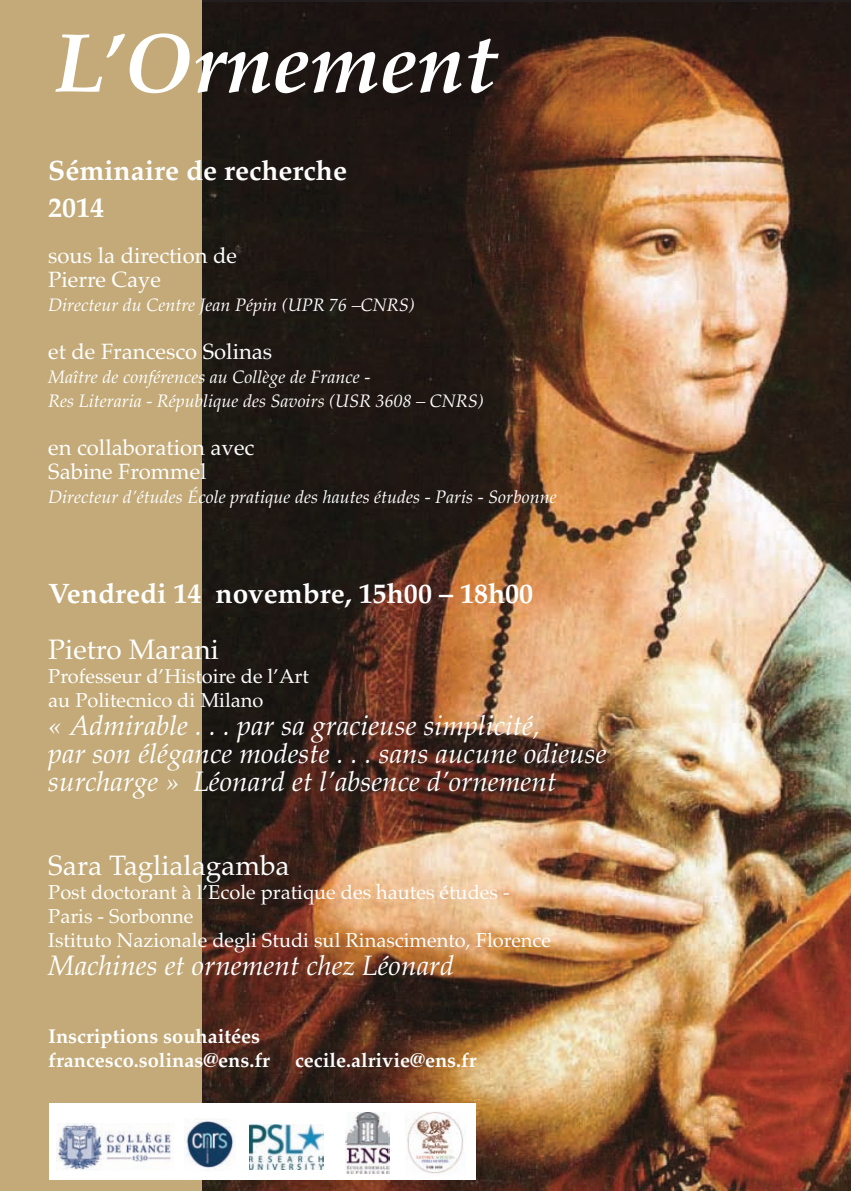
<style>
.page{position:relative;width:851px;height:1191px;background:#fff}
.page>*{position:absolute;margin:0;border:0;box-sizing:border-box;transform-origin:0 0}
.t1{font:italic 700 84px "Palatino";color:#fff}
.t2{font:italic 28px/28px "Palatino";color:#fff}
.t3{font:700 28px/37px "Palatino";color:#fff}
.t4{font:28px "Palatino";color:#fff}
.t5{font:22px/24px "Palatino";color:#fff}
.t6{font:20px/24px "Palatino";color:#fff}
.t7{font:700 20px/24px "Palatino";color:#fff}
.t8{font:italic 18px/24px "Palatino";color:#fff}
</style>
<div class="page">
<img style="left:202px;top:2px;width:648px;height:1189px">
<div style="left:0;top:0;width:202px;height:1191px;background:#c3aa78"></div>
<div style="left:49px;top:1103px;width:427px;height:76px;background:#fff"></div>
<img style="left:57px;top:1123px;width:117px;height:47px">
<img style="left:184px;top:1119px;width:51px;height:51px">
<img style="left:250px;top:1125px;width:74px;height:44px">
<img style="left:345px;top:1112px;width:44px;height:62px">
<img style="left:407px;top:1111px;width:56px;height:63px">
<h1 class="t1" style="left:53px;top:14px;width:445px">L’Ornement</h1>
<h2 class="t3" style="left:48px;top:152px;width:300px">Séminaire de recherche<br>2014</h2>
<p class="t5" style="left:48px;top:243px;width:190px">sous la direction de<br>Pierre Caye</p>
<p class="t8" style="left:48px;top:293px;width:368px">Directeur du Centre Jean Pépin (UPR 76 –CNRS)</p>
<p class="t5" style="left:48px;top:339px;width:225px">et de Francesco Solinas</p>
<p class="t8" style="left:48px;top:365px;width:437px">Maître de conférences au Collège de France -<br>Res Literaria - République des Savoirs (USR 3608 – CNRS)</p>
<p class="t5" style="left:48px;top:435px;width:207px">en collaboration avec<br>Sabine Frommel</p>
<p class="t8" style="left:48px;top:485px;width:510px">Directeur d’études École pratique des hautes études - Paris - Sorbonne</p>
<h2 class="t3" style="left:48px;top:575px;width:486px">Vendredi 14 novembre, 15h00 – 18h00</h2>
<h2 class="t4" style="left:48px;top:633px;width:172px">Pietro Marani</h2>
<p class="t6" style="left:48px;top:664px;width:262px">Professeur d’Histoire de l’Art au Politecnico di Milano</p>
<h2 class="t2" style="left:48px;top:711px;width:559px">« Admirable . . . par sa gracieuse simplicité,<br>par son élégance modeste . . . sans aucune odieuse surcharge » Léonard et l’absence d’ornement</h2>
<h2 class="t4" style="left:48px;top:849px;width:243px">Sara Taglialagamba</h2>
<p class="t6" style="left:48px;top:880px;width:504px">Post doctorant à l’Ecole pratique des hautes études -<br>Paris - Sorbonne<br>Istituto Nazionale degli Studi sul Rinascimento, Florence</p>
<h2 class="t2" style="left:48px;top:951px;width:407px">Machines et ornement chez Léonard</h2>
<p class="t7" style="left:48px;top:1024px;width:223px">Inscriptions souhaitées francesco.solinas@ens.fr</p>
<p class="t7" style="left:295px;top:1048px;width:183px">cecile.alrivie@ens.fr</p>
</div>
